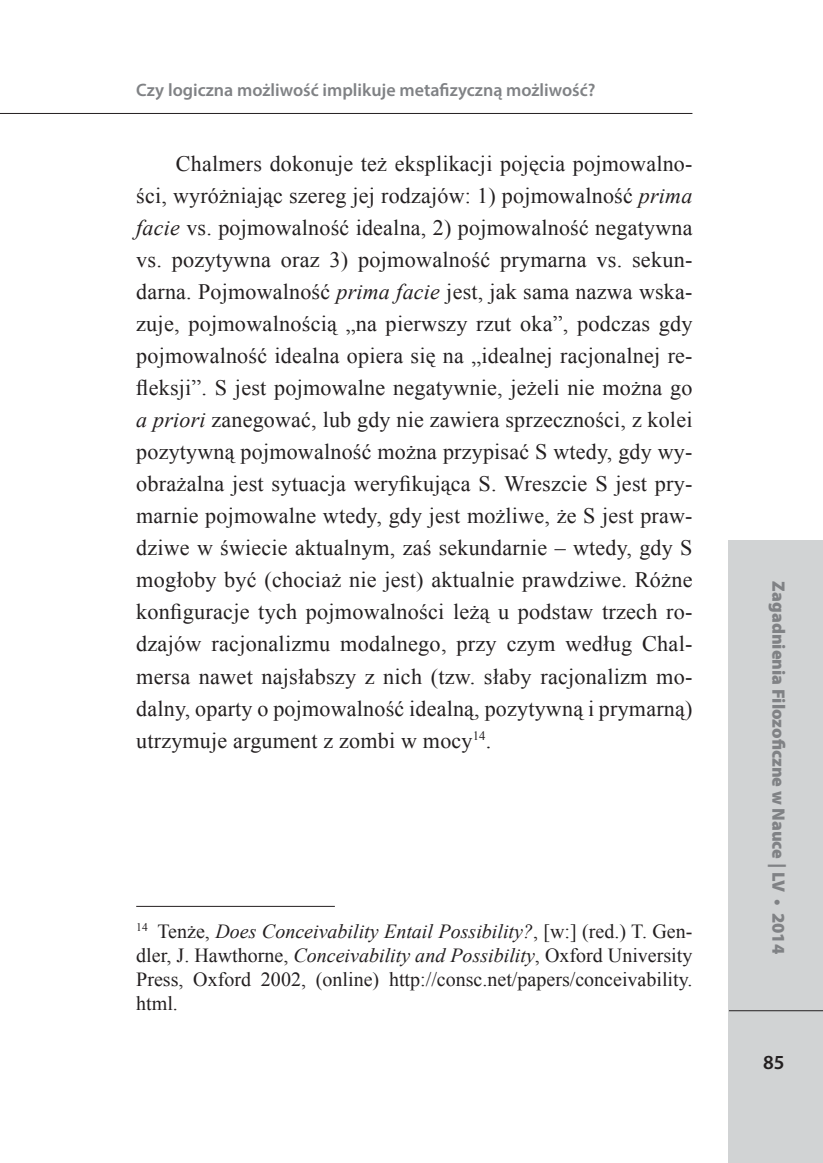
<style>
.page{position:relative;width:823px;height:1163px;background:#fff}
.page>*{position:absolute;margin:0;border:0;box-sizing:border-box;transform-origin:0 0}
.Tekst{font:22px/32px "Times New Roman";letter-spacing:.01em;color:#231f20;text-align:justify}
.Przypis_dolny{font:20px/24px "Times New Roman";color:#231f20;text-align:justify}
.t1{font:600 20px "Myriad Pro";color:#231f20}
.t2{font:600 18px "Myriad Pro";color:#808285}
.t3{font:900 18px "Myriad Pro";color:#808285}
.s1{font-style:italic}
</style>
<div class="page">
<hr style="left:0;top:113px;width:692px;height:1px;background:#231f20">
<div style="left:727px;top:540px;width:95px;height:622px;background:#d1d3d4"></div>
<hr style="left:728px;top:1010px;width:94px;height:1px;background:#231f20">
<hr style="left:136px;top:905px;width:198px;height:1px;background:#231f20">
<p class="t2" style="left:136px;top:79px;width:460px">Czy logiczna możliwość implikuje metafizyczną możliwość?</p>
<p class="Tekst" style="left:136px;top:147px;width:557px;text-indent:40px">Chalmers dokonuje też eksplikacji pojęcia pojmowalno&shy;ści, wyróżniając szereg jej rodzajów: 1) pojmowalność <span class="s1">prima facie</span> vs. pojmowalność idealna, 2) pojmowalność negatywna vs. pozytywna oraz 3) pojmowalność prymarna vs. sekun&shy;darna. Pojmowalność <span class="s1">prima facie</span> jest, jak sama nazwa wska&shy;zuje, pojmowalnością „na pierwszy rzut oka”, podczas gdy pojmowalność idealna opiera się na „idealnej racjonalnej re&shy;fleksji”. S jest pojmowalne negatywnie, jeżeli nie można go <span class="s1">a priori</span> zanegować, lub gdy nie zawiera sprzeczności, z kolei pozytywną pojmowalność można przypisać S wtedy, gdy wy&shy;obrażalna jest sytuacja weryfikująca S. Wreszcie S jest pry&shy;marnie pojmowalne wtedy, gdy jest możliwe, że S jest praw&shy;dziwe w świecie aktualnym, zaś sekundarnie – wtedy, gdy S mogłoby być (chociaż nie jest) aktualnie prawdziwe. Różne konfiguracje tych pojmowalności leżą u podstaw trzech ro&shy;dzajów racjonalizmu modalnego, przy czym według Chal&shy;mersa nawet najsłabszy z nich (tzw. słaby racjonalizm mo&shy;dalny, oparty o pojmowalność idealną, pozytywną i prymarną) utrzymuje argument z zombi w mocy<sup>14</sup>.</p>
<p class="Przypis_dolny" style="left:136px;top:918px;width:557px"><sup>14</sup> Tenże, <span class="s1">Does Conceivability Entail Possibility?</span>, [w:] (red.) T. Gen&shy;dler, J. Hawthorne, <span class="s1">Conceivability and Possibility</span>, Oxford University Press, Oxford 2002, (online) http://consc.net/papers/conceivability. html.</p>
<p class="t3" style="left:790px;top:581px;width:374px;rotate:90deg">Zagadnienia Filozoficzne w Nauce | LV • 2014</p>
<p class="t1" style="left:762px;top:1049px;width:23px">85</p>
</div>
